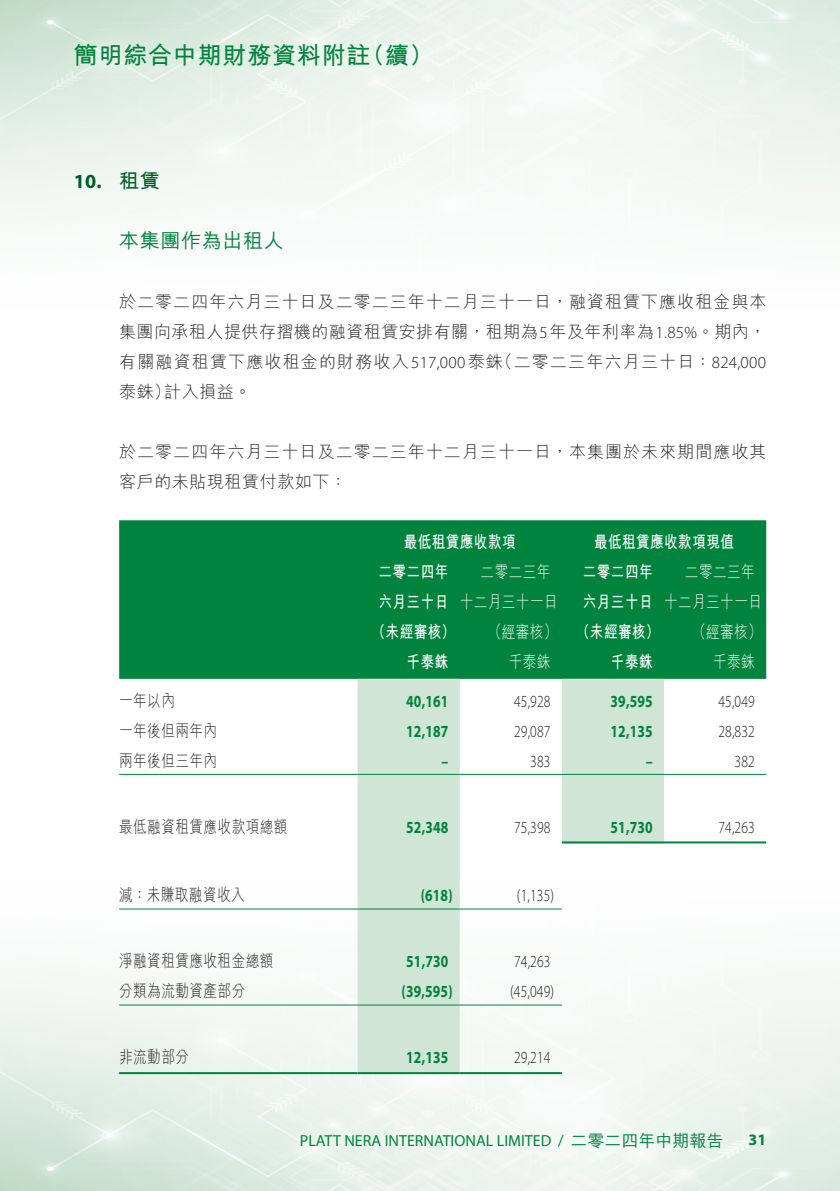
<style>
.page{position:relative;width:840px;height:1191px;background:#fff}
.page>*{position:absolute;margin:0;border:0;box-sizing:border-box;transform-origin:0 0}
.t1{font:700 24px "M Hei HK";letter-spacing:.03em;color:#00843d}
._02_H2{font:500 20px "M Hei HK";letter-spacing:.03em;color:#00843d}
._01_H1{font:700 20px "Myriad Pro";color:#005e27}
._00_txt{font:300 17px/30px "M Hei HK";letter-spacing:.06em;color:#231f20;text-align:justify}
._50_Table_txt{font:300 17px "Myriad Pro";letter-spacing:.015em;color:#231f20;scale:.8 1}
._50_Table_txt-2{font:300 17px "M Hei HK";letter-spacing:.035em;color:#231f20;scale:.8 1}
._50_Table_txt-3{font:700 17px "Myriad Pro";letter-spacing:.01em;color:#00843d;scale:.8 1}
._50_Table_txt-4{font:700 17px "M Hei HK";letter-spacing:.03em;color:#fff;scale:.8 1}
._50_Table_txt-5{font:300 17px "M Hei HK";letter-spacing:.035em;color:#fff;scale:.8 1}
.t2{font:16px "Myriad Pro";color:#00843d}
.t3{font:700 16px "Myriad Pro";color:#00843d}
.s1{font-family:"M Hei HK"}
.s2{font-family:"Myriad Pro"}
.s3{font-family:"M Hei HK";font-weight:500;font-size:17px}
</style>
<div class="page">
<img style="left:0;top:909px;width:839px;height:282px">
<div style="left:119px;top:520px;width:646px;height:159px;background:#00843d"></div>
<svg style="left:357px;top:679px;width:306px;height:395px"></svg>
<hr style="left:119px;top:774px;width:238px;height:1px;background:#00843d">
<hr style="left:357px;top:774px;width:102px;height:1px;background:#00843d">
<hr style="left:459px;top:774px;width:102px;height:1px;background:#00843d">
<hr style="left:561px;top:774px;width:102px;height:1px;background:#00843d">
<hr style="left:663px;top:774px;width:102px;height:1px;background:#00843d">
<hr style="left:561px;top:841px;width:102px;height:2px;background:#00843d">
<hr style="left:663px;top:841px;width:102px;height:2px;background:#00843d">
<hr style="left:119px;top:908px;width:238px;height:1px;background:#00843d">
<hr style="left:357px;top:908px;width:102px;height:1px;background:#00843d">
<hr style="left:459px;top:908px;width:102px;height:1px;background:#00843d">
<hr style="left:119px;top:1004px;width:238px;height:1px;background:#00843d">
<hr style="left:357px;top:1004px;width:102px;height:1px;background:#00843d">
<hr style="left:459px;top:1004px;width:102px;height:1px;background:#00843d">
<hr style="left:119px;top:1072px;width:238px;height:2px;background:#00843d">
<hr style="left:357px;top:1072px;width:102px;height:2px;background:#00843d">
<hr style="left:459px;top:1072px;width:102px;height:2px;background:#00843d">
<h1 class="t1" style="left:74px;top:38px;width:361px">簡明綜合中期財務資料附註（續）</h1>
<p class="_01_H1" style="left:74px;top:168px;width:87px">10. <span class="s1">租賃</span></p>
<p class="_02_H2" style="left:119px;top:226px;width:166px">本集團作為出租人</p>
<p class="_00_txt" style="left:119px;top:286px;width:648px">於二零二四年六月三十日及二零二三年十二月三十一日，融資租賃下應收租金與本集團向承租人提供存摺機的融資租賃安排有關，租期為<span class="s2">5</span>年及年利率為<span class="s2">1.85%</span>。期內，有關融資租賃下應收租金的財務收入<span class="s2">517,000</span>泰銖（二零二三年六月三十日：<span class="s2">824,000</span>泰銖）計入損益。</p>
<p class="_00_txt" style="left:119px;top:436px;width:648px">於二零二四年六月三十日及二零二三年十二月三十一日，本集團於未來期間應收其客戶的未貼現租賃付款如下：</p>
<p class="_50_Table_txt-4" style="left:403px;top:529px;width:141px">最低租賃應收款項</p>
<p class="_50_Table_txt-4" style="left:593px;top:529px;width:176px">最低租賃應收款項現值</p>
<p class="_50_Table_txt-4" style="left:378px;top:559px;width:89px">二零二四年</p>
<p class="_50_Table_txt-5" style="left:480px;top:563px;width:89px">二零二三年</p>
<p class="_50_Table_txt-4" style="left:582px;top:559px;width:89px">二零二四年</p>
<p class="_50_Table_txt-5" style="left:684px;top:563px;width:89px">二零二三年</p>
<p class="_50_Table_txt-4" style="left:378px;top:589px;width:89px">六月三十日</p>
<p class="_50_Table_txt-5" style="left:459px;top:593px;width:124px">十二月三十一日</p>
<p class="_50_Table_txt-4" style="left:582px;top:589px;width:89px">六月三十日</p>
<p class="_50_Table_txt-5" style="left:663px;top:593px;width:124px">十二月三十一日</p>
<p class="_50_Table_txt-4" style="left:371px;top:619px;width:106px">（未經審核）</p>
<p class="_50_Table_txt-5" style="left:487px;top:623px;width:88px">（經審核）</p>
<p class="_50_Table_txt-4" style="left:576px;top:619px;width:106px">（未經審核）</p>
<p class="_50_Table_txt-5" style="left:692px;top:623px;width:88px">（經審核）</p>
<p class="_50_Table_txt-4" style="left:406px;top:649px;width:54px">千泰銖</p>
<p class="_50_Table_txt-5" style="left:508px;top:653px;width:54px">千泰銖</p>
<p class="_50_Table_txt-4" style="left:610px;top:649px;width:54px">千泰銖</p>
<p class="_50_Table_txt-5" style="left:712px;top:653px;width:54px">千泰銖</p>
<p class="_50_Table_txt-2" style="left:119px;top:691px;width:71px">一年以內</p>
<p class="_50_Table_txt-3" style="left:406px;top:690px;width:54px">40,161</p>
<p class="_50_Table_txt" style="left:513px;top:691px;width:47px">45,928</p>
<p class="_50_Table_txt-3" style="left:610px;top:690px;width:54px">39,595</p>
<p class="_50_Table_txt" style="left:718px;top:691px;width:47px">45,049</p>
<p class="_50_Table_txt-2" style="left:119px;top:721px;width:124px">一年後但兩年內</p>
<p class="_50_Table_txt-3" style="left:406px;top:720px;width:54px">12,187</p>
<p class="_50_Table_txt" style="left:513px;top:721px;width:47px">29,087</p>
<p class="_50_Table_txt-3" style="left:610px;top:720px;width:54px">12,135</p>
<p class="_50_Table_txt" style="left:718px;top:721px;width:47px">28,832</p>
<p class="_50_Table_txt-2" style="left:119px;top:751px;width:124px">兩年後但三年內</p>
<p class="_50_Table_txt-3" style="left:441px;top:750px;width:10px">–</p>
<p class="_50_Table_txt" style="left:530px;top:751px;width:27px">383</p>
<p class="_50_Table_txt-3" style="left:645px;top:750px;width:10px">–</p>
<p class="_50_Table_txt" style="left:734px;top:751px;width:27px">382</p>
<p class="_50_Table_txt-2" style="left:119px;top:818px;width:212px">最低融資租賃應收款項總額</p>
<p class="_50_Table_txt-3" style="left:406px;top:816px;width:54px">52,348</p>
<p class="_50_Table_txt" style="left:513px;top:817px;width:47px">75,398</p>
<p class="_50_Table_txt-3" style="left:610px;top:816px;width:54px">51,730</p>
<p class="_50_Table_txt" style="left:718px;top:817px;width:47px">74,263</p>
<p class="_50_Table_txt-2" style="left:119px;top:886px;width:158px">減：未賺取融資收入</p>
<p class="_50_Table_txt-3" style="left:420px;top:884px;width:41px">(618)</p>
<p class="_50_Table_txt" style="left:516px;top:885px;width:48px">(1,135)</p>
<p class="_50_Table_txt-2" style="left:119px;top:952px;width:194px">淨融資租賃應收租金總額</p>
<p class="_50_Table_txt-3" style="left:406px;top:950px;width:54px">51,730</p>
<p class="_50_Table_txt" style="left:513px;top:951px;width:47px">74,263</p>
<p class="_50_Table_txt-2" style="left:119px;top:982px;width:159px">分類為流動資產部分</p>
<p class="_50_Table_txt-3" style="left:401px;top:980px;width:65px">(39,595)</p>
<p class="_50_Table_txt" style="left:509px;top:981px;width:56px">(45,049)</p>
<p class="_50_Table_txt-2" style="left:119px;top:1048px;width:89px">非流動部分</p>
<p class="_50_Table_txt-3" style="left:406px;top:1046px;width:54px">12,135</p>
<p class="_50_Table_txt" style="left:513px;top:1047px;width:47px">29,214</p>
<p class="t2" style="left:299px;top:1130px;width:425px">PLATT NERA INTERNATIONAL LIMITED / <span class="s3">二零二四年中期報告</span></p>
<p class="t3" style="left:748px;top:1129px;width:19px">31</p>
</div>
